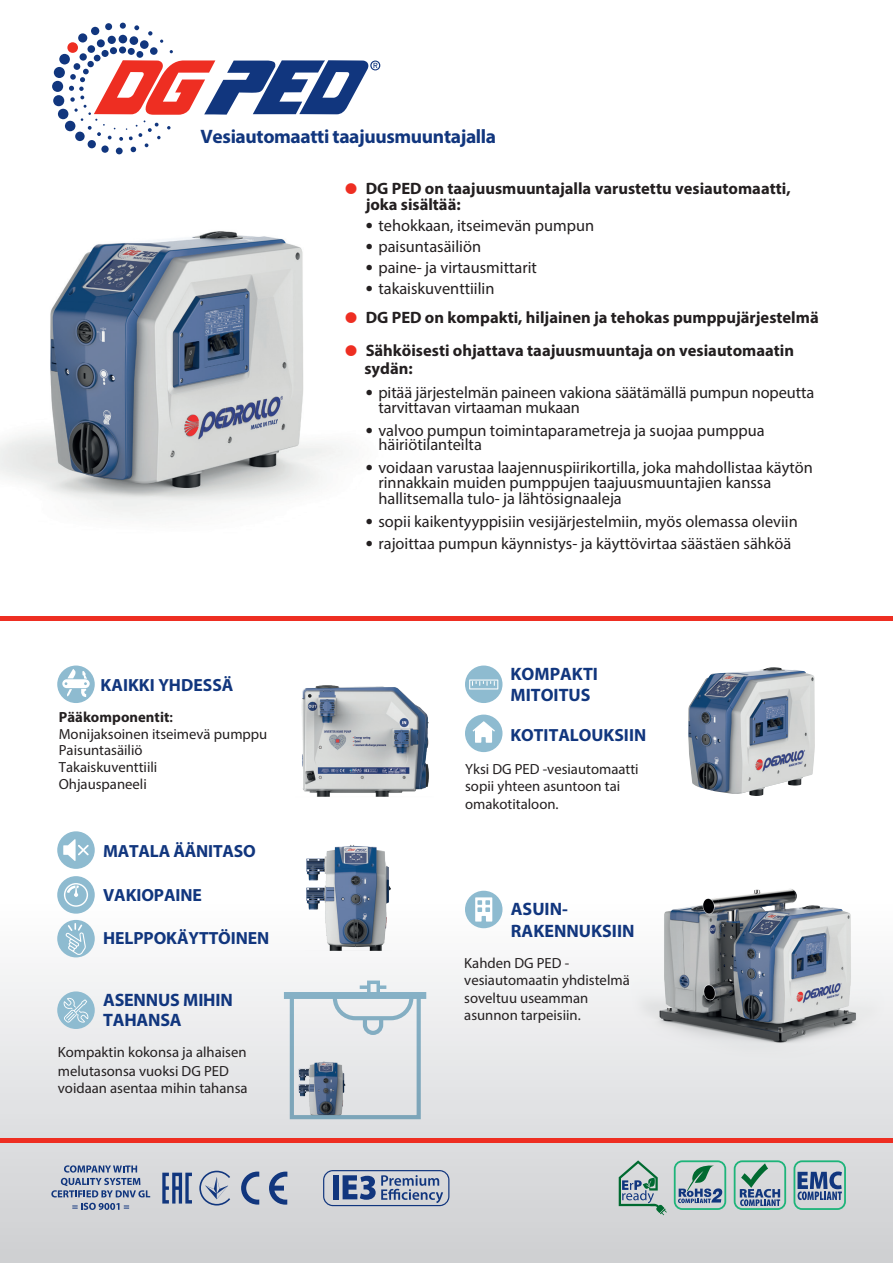
<style>
.page{position:relative;width:893px;height:1263px;background:#fff}
.page>*{position:absolute;margin:0;border:0;box-sizing:border-box;transform-origin:0 0}
.L-Titolo_Pagina{font:700 19.5px "Myriad Pro";letter-spacing:-.02em;color:#11367e}
.L-MODELLO{font:700 18px/20.4px "Myriad Pro";color:#11367e}
.L-MODELLO-2{font:700 17.7px "Myriad Pro";letter-spacing:-.005em;color:#11367e}
.L-Punto{font:700 17.7px "Myriad Pro";color:#11367e}
.D-Punto{font:16.5px/15.8px "Myriad Pro";color:#231f20}
.L-Punto_ROSSO{font:700 16.5px/16.5px "Myriad Pro";color:#231f20}
.L-Punto-2{font:14.7px/17.7px "Myriad Pro";color:#231f20}
.s1{font-weight:700}
.s2{font-weight:600}
.s3{font-weight:700;font-size:21px}
</style>
<div class="page">
<div style="left:0;top:900px;width:893px;height:363px;background:linear-gradient(to bottom,#fefefe,#cdccce)"></div>
<hr style="left:0;top:1139px;width:893px;height:4px;background:#ee2e22">
<hr style="left:0;top:617px;width:893px;height:4px;background:#ee2e22">
<svg style="left:52px;top:23px;width:328px;height:131px"></svg>
<svg style="left:162px;top:1173px;width:30px;height:30px"></svg>
<svg style="left:199px;top:1171px;width:31px;height:34px"></svg>
<svg style="left:64px;top:1165px;width:73px;height:7px"></svg>
<svg style="left:51px;top:1178px;width:99px;height:19px;background:#99a5bd"></svg>
<svg style="left:72px;top:1203px;width:57px;height:7px"></svg>
<svg style="left:269px;top:1171px;width:18px;height:33px"></svg>
<svg style="left:241px;top:1171px;width:18px;height:33px"></svg>
<svg style="left:619px;top:1160px;width:48px;height:55px;background:#a6bab8"></svg>
<svg style="left:323px;top:1170px;width:126px;height:36px;background:#95a2bb"></svg>
<svg style="left:674px;top:1160px;width:52px;height:50px;background:#95b5b4"></svg>
<svg style="left:734px;top:1160px;width:52px;height:50px;background:#95b5b5"></svg>
<svg style="left:793px;top:1160px;width:53px;height:50px;background:#8ba9b5"></svg>
<img style="left:0;top:231px;width:343px;height:285px">
<img style="left:305px;top:845px;width:86px;height:106px">
<img style="left:688px;top:667px;width:127px;height:129px">
<img style="left:621px;top:889px;width:272px;height:173px">
<img style="left:301px;top:685px;width:128px;height:112px">
<div style="left:57px;top:831px;width:38px;height:38px;background:#8ebbd0;border-radius:50%"></div>
<svg style="left:63px;top:839px;width:26px;height:22px"></svg>
<div style="left:57px;top:876px;width:38px;height:38px;background:#8ebbd0;border-radius:50%"></div>
<svg style="left:64px;top:883px;width:24px;height:24px"></svg>
<div style="left:57px;top:991px;width:38px;height:38px;background:#8ebbd0;border-radius:50%"></div>
<svg style="left:63px;top:997px;width:26px;height:25px"></svg>
<div style="left:57px;top:665px;width:38px;height:38px;background:#8ebbd0;border-radius:50%"></div>
<svg style="left:62px;top:669px;width:28px;height:28px"></svg>
<div style="left:57px;top:920px;width:38px;height:37px;background:#8ebbd0;border-radius:50%"></div>
<svg style="left:66px;top:923px;width:20px;height:32px"></svg>
<div style="left:465px;top:665px;width:37px;height:38px;background:#8ebbd0;border-radius:50%"></div>
<svg style="left:469px;top:679px;width:29px;height:10px"></svg>
<div style="left:465px;top:715px;width:37px;height:37px;background:#8ebbd0;border-radius:50%"></div>
<svg style="left:473px;top:721px;width:22px;height:22px"></svg>
<div style="left:465px;top:891px;width:37px;height:37px;background:#8ebbd0;border-radius:50%"></div>
<svg style="left:475px;top:897px;width:17px;height:24px"></svg>
<div style="left:284px;top:992px;width:142px;height:7px;background:#86b1c6"></div>
<svg style="left:288px;top:979px;width:135px;height:142px"></svg>
<p class="L-Titolo_Pagina" style="left:201px;top:124px;width:297px">Vesiautomaatti taajuusmuuntajalla</p>
<p class="L-Punto" style="left:101px;top:673px;width:134px">KAIKKI YHDESSÄ</p>
<p class="L-Punto-2" style="left:59px;top:708px;width:210px;line-height:16.8px"><span class="s1">Pääkomponentit</span><span class="s2">:<br></span>Monijaksoinen itseimevä pumppu<br>Paisuntasäiliö<br>Takaiskuventtiili<br>Ohjauspaneeli</p>
<p class="L-MODELLO-2" style="left:103px;top:839px;width:154px">MATALA ÄÄNITASO</p>
<p class="L-MODELLO-2" style="left:103px;top:883px;width:100px">VAKIOPAINE</p>
<p class="L-MODELLO-2" style="left:103px;top:926px;width:168px">HELPPOKÄYTTÖINEN</p>
<p class="L-MODELLO" style="left:103px;top:989px;width:131px">ASENNUS MIHIN<br>TAHANSA</p>
<p class="L-Punto-2" style="left:58px;top:1043px;width:191px">Kompaktin kokonsa ja alhaisen melutasonsa vuoksi DG PED voidaan asentaa mihin tahansa</p>
<p class="L-Punto_ROSSO" style="left:366px;top:180px;width:426px">DG PED on taajuusmuuntajalla varustettu vesiautomaatti, joka sisältää:</p>
<p class="D-Punto" style="left:366px;top:218px;width:230px"><span class="s3">•</span> tehokkaan, itseimevän pumpun</p>
<p class="D-Punto" style="left:366px;top:239px;width:117px"><span class="s3">•</span> paisuntasäiliön</p>
<p class="D-Punto" style="left:366px;top:259px;width:173px"><span class="s3">•</span> paine- ja virtausmittarit</p>
<p class="D-Punto" style="left:366px;top:280px;width:130px"><span class="s3">•</span> takaiskuventtiilin</p>
<p class="L-Punto_ROSSO" style="left:366px;top:301px;width:454px;line-height:33px">DG PED on kompakti, hiljainen ja tehokas pumppujärjestelmä<br>Sähköisesti ohjattava taajuusmuuntaja on vesiautomaatin</p>
<p class="L-Punto_ROSSO" style="left:364px;top:360px;width:50px">sydän:</p>
<p class="D-Punto" style="left:378px;top:385px;width:437px;line-height:14.9px;text-indent:-13px"><span class="s3">•</span> pitää järjestelmän paineen vakiona säätämällä pumpun nopeutta tarvittavan virtaaman mukaan</p>
<p class="D-Punto" style="left:378px;top:423px;width:388px;line-height:14.1px;text-indent:-13px"><span class="s3">•</span> valvoo pumpun toimintaparametreja ja suojaa pumppua häiriötilanteilta</p>
<p class="D-Punto" style="left:378px;top:459px;width:436px;text-indent:-13px"><span class="s3">•</span> voidaan varustaa laajennuspiirikortilla, joka mahdollistaa käytön rinnakkain muiden pumppujen taajuusmuuntajien kanssa hallitsemalla tulo- ja lähtösignaaleja</p>
<p class="D-Punto" style="left:366px;top:513px;width:434px"><span class="s3">•</span> sopii kaikentyyppisiin vesijärjestelmiin, myös olemassa oleviin</p>
<p class="D-Punto" style="left:366px;top:535px;width:427px"><span class="s3">•</span> rajoittaa pumpun käynnistys- ja käyttövirtaa säästäen sähköä</p>
<p class="L-MODELLO" style="left:510px;top:663px;width:89px">KOMPAKTI<br>MITOITUS</p>
<p class="L-MODELLO-2" style="left:510px;top:723px;width:137px">KOTITALOUKSIIN</p>
<p class="L-Punto-2" style="left:465px;top:760px;width:175px">Yksi DG PED -vesiautomaatti sopii yhteen asuntoon tai omakotitaloon.</p>
<p class="L-MODELLO" style="left:511px;top:898px;width:125px;line-height:21.6px">ASUIN-<br>RAKENNUKSIIN</p>
<p class="L-Punto-2" style="left:464px;top:954px;width:167px;line-height:17.2px">Kahden DG PED - vesiautomaatin yhdistelmä soveltuu useamman asunnon tarpeisiin.</p>
</div>
